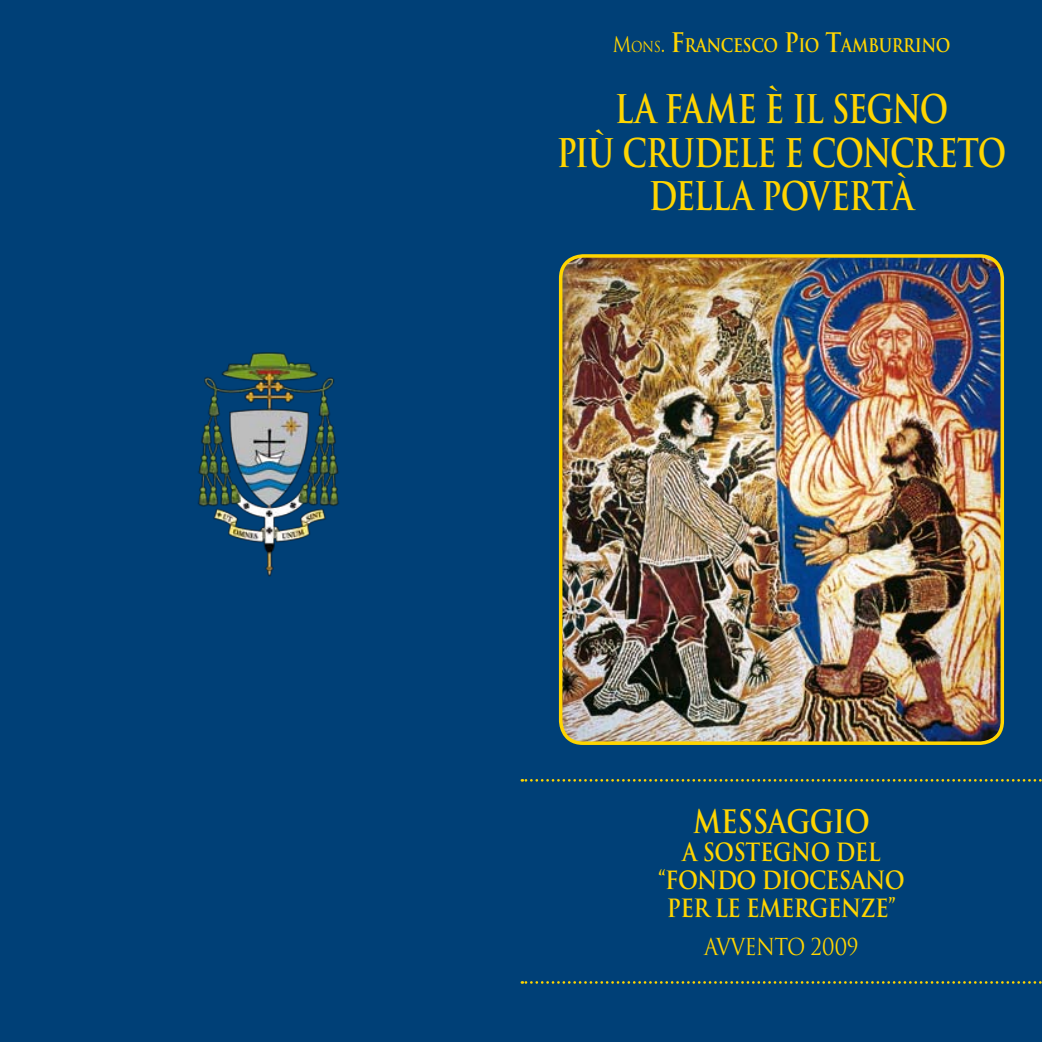
<style>
.page{position:relative;width:1042px;height:1042px;background:#004077}
.page>*{position:absolute;margin:0;border:0;box-sizing:border-box;transform-origin:0 0}
.t1{font:700 38.5px "Trajan";letter-spacing:-.025em;color:#ffd500;scale:.8 1}
.t2{font:700 31.5px "Trajan";letter-spacing:-.02em;color:#ffd500;scale:.86 1}
.t3{font:700 24.5px "Trajan";letter-spacing:-.03em;color:#ffd500;scale:.88 1}
.t4{font:700 24.5px "Trajan";letter-spacing:-.03em;color:#ffd500;scale:.86 1}
.t5{font:22.75px "Trajan";letter-spacing:-.03em;color:#ffd500;scale:.88 1}
.t6{font:700 18.38px "Trajan";letter-spacing:-.03em;color:#ffd500;scale:.86 1}
.s1{font-weight:400;font-size:21px}
.s2{font-weight:400;font-size:14.7px}
.s3{font-size:26.25px}
</style>
<div class="page">
<img style="left:198px;top:352px;width:141px;height:225px">
<svg style="left:522px;top:981px;width:520px;height:3px"></svg>
<svg style="left:522px;top:779px;width:520px;height:2px"></svg>
<img style="left:561px;top:259px;width:441px;height:484px">
<div style="left:559px;top:254px;width:445px;height:491px;border:4px solid #ffd500;border-radius:22px"></div>
<p class="t6" style="left:612px;top:34px;width:394px"><span class="s1">M</span><span class="s2">ONS</span><span class="s1">.</span> <span class="s3">F</span>RANCESCO <span class="s3">P</span>IO <span class="s3">T</span>AMBURRINO</p>
<p class="t1" style="left:615px;top:85px;width:117px">LA FAME</p>
<p class="t1" style="left:765px;top:85px;width:226px">È IL SEGNO</p>
<p class="t1" style="left:557px;top:129px;width:559px">PIÙ CRUDELE E CONCRETO</p>
<p class="t1" style="left:649px;top:173px;width:333px">DELLA POVERTÀ</p>
<p class="t2" style="left:693px;top:802px;width:207px">MESSAGGIO</p>
<p class="t4" style="left:682px;top:836px;width:232px">A SOSTEGNO DEL</p>
<p class="t3" style="left:658px;top:864px;width:279px">“FONDO DIOCESANO</p>
<p class="t3" style="left:667px;top:892px;width:109px">PER LE EME</p>
<p class="t3" style="left:794px;top:892px;width:118px">RGENZE”</p>
<p class="t5" style="left:704px;top:933px;width:177px">AVVENTO 2009</p>
</div>
